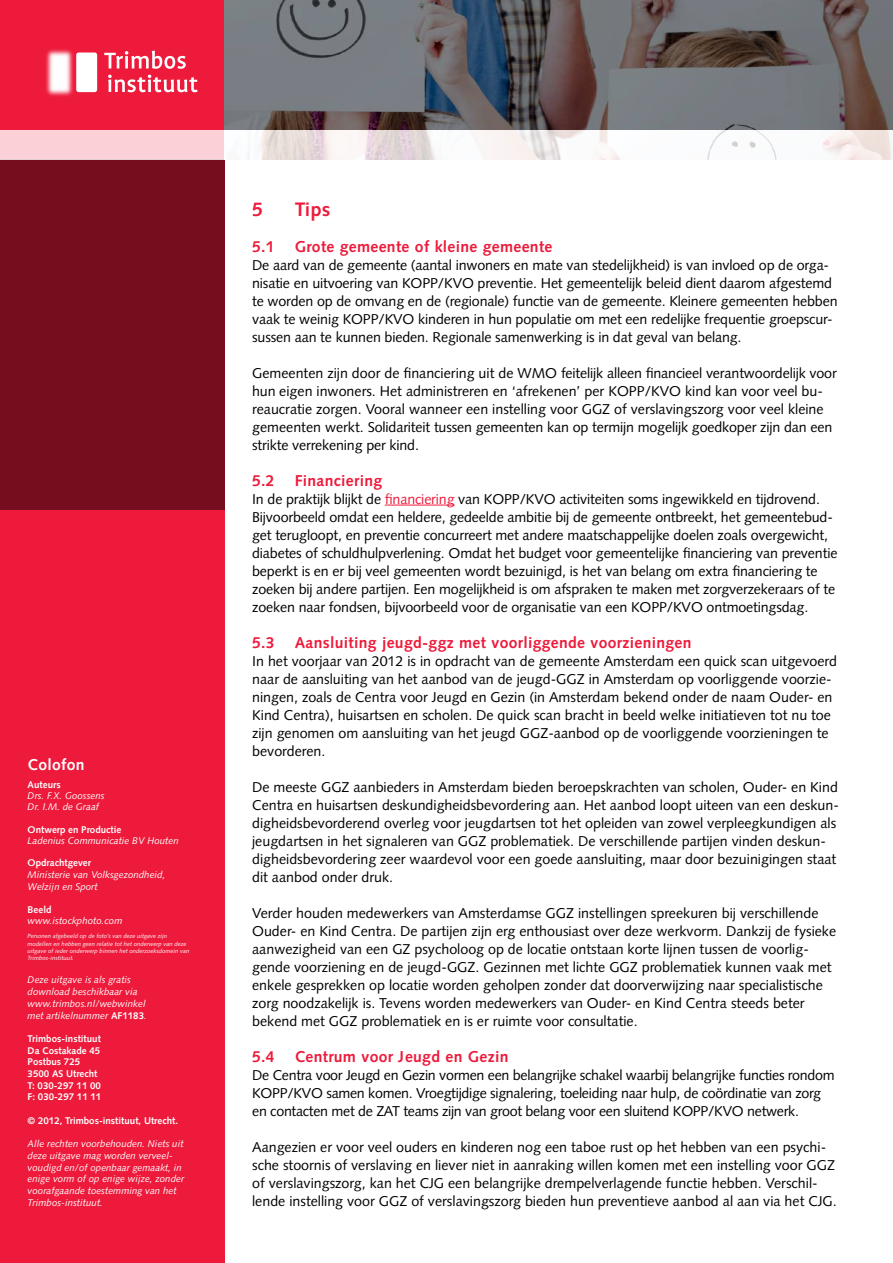
<style>
.page{position:relative;width:893px;height:1263px;background:#fff}
.page>*{position:absolute;margin:0;border:0;box-sizing:border-box;transform-origin:0 0}
.t1{font:700 19.5px "Syntax LT Std";color:#ed1a3b}
.t2{font:700 15.75px "Syntax LT Std";letter-spacing:.02em;color:#ed1a3b}
.t3{font:700 15.75px "Syntax LT Std";letter-spacing:.02em;color:#fff}
.t4{font:14.25px/18px "Syntax LT Std";color:#000}
.t5{font:14.25px/18px "Syntax LT Std";letter-spacing:-.02em;color:#000}
.t6{font:italic 9.75px/11.7px "Syntax LT Std";color:#fff}
.t7{font:700 9.75px/11.7px "Syntax LT Std";color:#fff}
.t8{font:italic 6px/7.2px "Syntax LT Std";color:#fff}
.s1{font-weight:700;font-style:normal}
.s2{color:#ed1a3b}
</style>
<div class="page">
<div style="left:0;top:0;width:225px;height:1263px;background:#ed1a3b"></div>
<div style="left:0;top:159px;width:225px;height:351px;background:#760d1e"></div>
<svg style="left:0;top:130px;width:892px;height:29px"></svg>
<svg style="left:225px;top:0;width:668px;height:130px;background:#686669"></svg>
<svg style="left:108px;top:51px;width:78px;height:18px"></svg>
<svg style="left:108px;top:75px;width:90px;height:17px"></svg>
<img style="left:46px;top:49px;width:62px;height:47px">
<hr style="left:385px;top:505px;width:69px;height:1px;background:#ed1a3b">
<p class="t3" style="left:28px;top:755px;width:59px">Colofon</p>
<p class="t7" style="left:28px;top:778px;width:35px">Auteurs</p>
<p class="t6" style="left:28px;top:790px;width:78px;line-height:11.2px">Drs. F.X. Goossens<br>Dr. I.M. de Graaf</p>
<p class="t7" style="left:28px;top:823px;width:95px">Ontwerp en Productie</p>
<p class="t6" style="left:28px;top:835px;width:153px">Ladenius Communicatie BV Houten</p>
<p class="t7" style="left:28px;top:857px;width:65px">Opdrachtgever</p>
<p class="t6" style="left:28px;top:869px;width:139px">Ministerie van Volksgezondheid,<br>Welzijn en Sport</p>
<p class="t7" style="left:28px;top:903px;width:25px">Beeld</p>
<p class="t6" style="left:28px;top:915px;width:96px">www.istockphoto.com</p>
<p class="t8" style="left:28px;top:933px;width:163px">Personen afgebeeld op de foto’s van deze uitgave zijn modellen en hebben geen relatie tot het onderwerp van deze uitgave of ieder onderwerp binnen het onderzoeksdomein van Trimbos-instituut.</p>
<p class="t6" style="left:28px;top:974px;width:121px">Deze uitgave is als gratis download beschikbaar via www.trimbos.nl/webwinkel met artikelnummer <span class="s1">AF1183</span>.</p>
<p class="t7" style="left:28px;top:1033px;width:75px">Trimbos-instituut<br>Da Costakade 45<br>Postbus 725<br>3500 AS Utrecht<br>T: 030-297 11 00<br>F: 030-297 11 11</p>
<p class="t7" style="left:28px;top:1115px;width:152px">© 2012, Trimbos-instituut, Utrecht.</p>
<p class="t6" style="left:28px;top:1138px;width:158px">Alle rechten voorbehouden. Niets uit deze uitgave mag worden verveel&shy;voudigd en/of openbaar gemaakt, in enige vorm of op enige wijze, zonder voorafgaande toestemming van het<br>Trimbos-instituut.</p>
<h1 class="t1" style="left:252px;top:198px;width:12px">5</h1>
<h1 class="t1" style="left:295px;top:198px;width:37px">Tips</h1>
<p class="t2" style="left:252px;top:237px;width:24px">5.1</p>
<p class="t2" style="left:295px;top:237px;width:259px">Grote gemeente of kleine gemeente</p>
<p class="t4" style="left:252px;top:256px;width:587px">De aard van de gemeente (aantal inwoners en mate van stedelijkheid) is van invloed op de orga&shy;nisatie en uitvoering van KOPP/KVO preventie. Het gemeentelijk beleid dient daarom afgestemd te worden op de omvang en de (regionale) functie van de gemeente. Kleinere gemeenten hebben vaak te weinig KOPP/KVO kinderen in hun populatie om met een redelijke frequentie groepscur&shy;sussen aan te kunnen bieden. Regionale samenwerking is in dat geval van belang.</p>
<p class="t4" style="left:252px;top:364px;width:586px">Gemeenten zijn door de financiering uit de WMO feitelijk alleen financieel verantwoordelijk voor hun eigen inwoners. Het administreren en ‘afrekenen’ per KOPP/KVO kind kan voor veel bu&shy;reaucratie zorgen. Vooral wanneer een instelling voor GGZ of verslavingszorg voor veel kleine gemeenten werkt. Solidariteit tussen gemeenten kan op termijn mogelijk goedkoper zijn dan een strikte verrekening per kind.</p>
<p class="t2" style="left:252px;top:471px;width:24px">5.2</p>
<p class="t2" style="left:295px;top:471px;width:89px">Financiering</p>
<p class="t4" style="left:252px;top:490px;width:587px">In de praktijk blijkt de <span class="s2">financiering</span> van KOPP/KVO activiteiten soms ingewikkeld en tijdrovend.<br>Bijvoorbeeld omdat een heldere, gedeelde ambitie bij de gemeente ontbreekt, het gemeentebud&shy;get terugloopt, en preventie concurreert met andere maatschappelijke doelen zoals overgewicht, diabetes of schuldhulpverlening. Omdat het budget voor gemeentelijke financiering van preventie beperkt is en er bij veel gemeenten wordt bezuinigd, is het van belang om extra financiering te zoeken bij andere partijen. Een mogelijkheid is om afspraken te maken met zorgverzekeraars of te zoeken naar fondsen, bijvoorbeeld voor de organisatie van een KOPP/KVO ontmoetingsdag.</p>
<p class="t2" style="left:252px;top:633px;width:24px">5.3</p>
<p class="t2" style="left:295px;top:633px;width:398px">Aansluiting jeugd-ggz met voorliggende voorzieningen</p>
<p class="t4" style="left:252px;top:652px;width:586px">In het voorjaar van 2012 is in opdracht van de gemeente Amsterdam een quick scan uitgevoerd naar de aansluiting van het aanbod van de jeugd-GGZ in Amsterdam op voorliggende voorzie&shy;ningen, zoals de Centra voor Jeugd en Gezin (in Amsterdam bekend onder de naam Ouder- en Kind Centra), huisartsen en scholen. De quick scan bracht in beeld welke initiatieven tot nu toe zijn genomen om aansluiting van het jeugd GGZ-aanbod op de voorliggende voorzieningen te bevorderen.</p>
<p class="t4" style="left:252px;top:778px;width:588px">De meeste GGZ aanbieders in Amsterdam bieden beroepskrachten van scholen, Ouder- en Kind Centra en huisartsen deskundigheidsbevordering aan. Het aanbod loopt uiteen van een deskun&shy;digheidsbevorderend overleg voor jeugdartsen tot het opleiden van zowel verpleegkundigen als jeugdartsen in het signaleren van GGZ problematiek. De verschillende partijen vinden deskun&shy;digheidsbevordering zeer waardevol voor een goede aansluiting, maar door bezuinigingen staat dit aanbod onder druk.</p>
<p class="t4" style="left:252px;top:904px;width:585px">Verder houden medewerkers van Amsterdamse GGZ instellingen spreekuren bij verschillende Ouder- en Kind Centra. De partijen zijn erg enthousiast over deze werkvorm. Dankzij de fysieke aanwezigheid van een GZ psycholoog op de locatie ontstaan korte lijnen tussen de voorlig&shy;gende voorziening en de jeugd-GGZ. Gezinnen met lichte GGZ problematiek kunnen vaak met enkele gesprekken op locatie worden geholpen zonder dat doorverwijzing naar specialistische zorg noodzakelijk is. Tevens worden medewerkers van Ouder- en Kind Centra steeds beter bekend met GGZ problematiek en is er ruimte voor consultatie.</p>
<p class="t2" style="left:252px;top:1047px;width:24px">5.4</p>
<p class="t2" style="left:295px;top:1047px;width:215px">Centrum voor Jeugd en Gezin</p>
<p class="t5" style="left:252px;top:1066px;width:584px">De Centra voor Jeugd en Gezin vormen een belangrijke schakel waarbij belangrijke functies rondom<br>KOPP/KVO samen komen. Vroegtijdige signalering, toeleiding naar hulp, de coördinatie van zorg en contacten met de ZAT teams zijn van groot belang voor een sluitend KOPP/KVO netwerk.</p>
<p class="t4" style="left:252px;top:1138px;width:586px">Aangezien er voor veel ouders en kinderen nog een taboe rust op het hebben van een psychi&shy;sche stoornis of verslaving en liever niet in aanraking willen komen met een instelling voor GGZ of verslavingszorg, kan het CJG een belangrijke drempelverlagende functie hebben. Verschil&shy;lende instelling voor GGZ of verslavingszorg bieden hun preventieve aanbod al aan via het CJG.</p>
</div>
